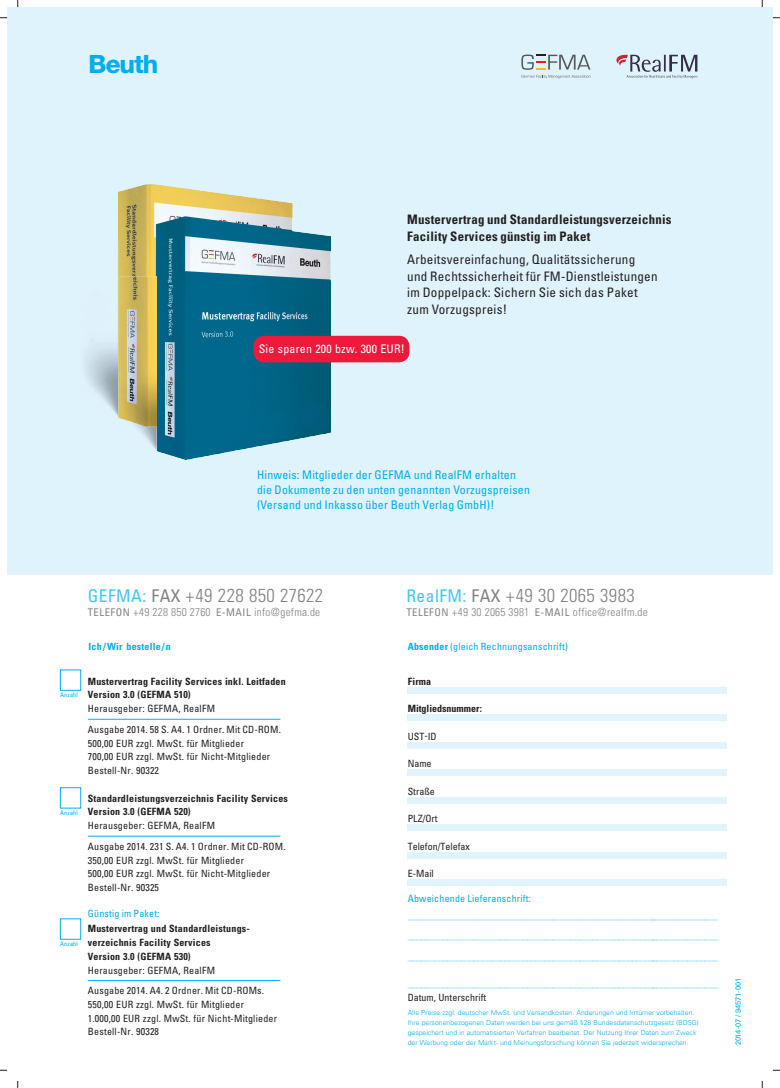
<style>
.page{position:relative;width:780px;height:1088px;background:#fff}
.page>*{position:absolute;margin:0;border:0;box-sizing:border-box;transform-origin:0 0}
.t1{font:900 25px "Univers Special";color:#00aeef}
.t2{font:300 condensed 18.75px "Univers";letter-spacing:.02em;color:#808285}
.t3{font:condensed 13.12px/16.6px "Univers";letter-spacing:.02em;color:#231f20}
.t4{font:700 condensed 13.12px/16.6px "Univers";letter-spacing:.02em;color:#231f20}
.t5{font:condensed 11.88px/15px "Univers";letter-spacing:.02em;color:#00aeef}
.t6{font:condensed 11.88px "Univers";letter-spacing:.02em;color:#fff}
.t7{font:300 condensed 11.25px "Univers";letter-spacing:.02em;color:#808285}
.t8{font:condensed 10px/13.8px "Univers";letter-spacing:.02em;color:#231f20}
.t9{font:700 condensed 10px/20.6px "Univers";color:#6bcff6;text-align:justify}
.t10{font:700 condensed 10px/13.8px "Univers";letter-spacing:.02em;color:#231f20}
.t11{font:condensed 10px "Univers";letter-spacing:.02em;color:#00aeef}
.t12{font:condensed 10px "Univers";color:#231f20}
.t13{font:700 condensed 10px "Univers";letter-spacing:.02em;color:#00aeef}
.t14{font:700 condensed 10px "Univers";color:#231f20}
.t15{font:7.5px "Univers";color:#00aeef}
.t16{font:300 6.88px/10px "Univers";color:#00aeef}
.t17{font:condensed 6.25px "Univers";letter-spacing:.02em;color:#00aeef}
.s1{font-weight:400;font-size:17.5px;color:#40c7f4}
.s2{font-weight:400;font-size:17.5px}
.s3{font-weight:400;font-size:10.62px}
.s4{font-weight:700}
</style>
<div class="page">
<div style="left:7px;top:7px;width:765px;height:567px;background:#dff3fc"></div>
<div style="left:407px;top:687px;width:319px;height:7px;background:#e1f4fc"></div>
<div style="left:407px;top:742px;width:319px;height:7px;background:#e1f4fc"></div>
<div style="left:407px;top:769px;width:319px;height:7px;background:#e1f4fc"></div>
<div style="left:407px;top:714px;width:319px;height:7px;background:#e1f4fc"></div>
<div style="left:407px;top:797px;width:319px;height:7px;background:#e1f4fc"></div>
<div style="left:407px;top:824px;width:319px;height:7px;background:#e1f4fc"></div>
<div style="left:407px;top:852px;width:319px;height:7px;background:#e1f4fc"></div>
<div style="left:407px;top:879px;width:319px;height:7px;background:#e1f4fc"></div>
<hr style="left:88px;top:719px;width:192px;height:1px;background:#00aeef">
<hr style="left:88px;top:836px;width:192px;height:1px;background:#00aeef">
<hr style="left:88px;top:980px;width:192px;height:1px;background:#00aeef">
<div style="left:60px;top:787px;width:21px;height:21px;border:1px solid #00aeef"></div>
<div style="left:60px;top:670px;width:21px;height:20px;border:1px solid #00aeef"></div>
<div style="left:60px;top:919px;width:21px;height:20px;border:1px solid #00aeef"></div>
<img style="left:118px;top:184px;width:213px;height:276px">
<img style="left:86px;top:242px;width:32px;height:174px">
<img style="left:118px;top:242px;width:1px;height:34px">
<img style="left:118px;top:451px;width:39px;height:5px">
<img style="left:118px;top:276px;width:39px;height:175px">
<svg style="left:616px;top:54px;width:81px;height:24px"></svg>
<svg style="left:521px;top:55px;width:69px;height:23px"></svg>
<div style="left:253px;top:336px;width:156px;height:26px;background:#ed1a3c;border-radius:11px"></div>
<svg style="left:0;top:17px;width:7px;height:2px"></svg>
<svg style="left:772px;top:17px;width:8px;height:2px"></svg>
<svg style="left:0;top:1069px;width:7px;height:2px"></svg>
<svg style="left:772px;top:1069px;width:8px;height:2px"></svg>
<svg style="left:17px;top:0;width:2px;height:7px"></svg>
<svg style="left:17px;top:1081px;width:2px;height:7px"></svg>
<svg style="left:761px;top:0;width:2px;height:7px"></svg>
<svg style="left:761px;top:1081px;width:2px;height:7px"></svg>
<h1 class="t1" style="left:89px;top:54px;width:72px">&lt;&gt;</h1>
<h3 class="t4" style="left:407px;top:212px;width:266px">Mustervertrag und Standard leistungs verzeich nis<br>Facility Services günstig im Paket</h3>
<h3 class="t3" style="left:407px;top:252px;width:252px">Arbeitsvereinfachung, Qualitätssicherung und Rechtssicherheit für FM-Dienstleistungen im Doppelpack: Sichern Sie sich das Paket zum Vorzugspreis!</h3>
<p class="t6" style="left:259px;top:344px;width:147px">Sie sparen 200 bzw. 300 EUR!</p>
<p class="t5" style="left:257px;top:468px;width:274px">Hinweis: Mitglieder der GEFMA und RealFM erhalten die Dokumente zu den unten genannten Vorzugspreisen (Versand und Inkasso über Beuth Verlag GmbH)!</p>
<h2 class="t2" style="left:88px;top:589px;width:237px"><span class="s1">GEFMA:</span> <span class="s2">FAX</span> +49 228 850 27622</h2>
<p class="t7" style="left:88px;top:608px;width:234px"><span class="s3">TELEFON</span> +49 228 850 2760 <span class="s3">E-MAIL</span> info@gefma.de</p>
<p class="t13" style="left:89px;top:643px;width:84px">Ich/Wir bestelle/n</p>
<p class="t17" style="left:60px;top:693px;width:19px">Anzahl</p>
<p class="t17" style="left:60px;top:810px;width:19px">Anzahl</p>
<p class="t17" style="left:60px;top:941px;width:19px">Anzahl</p>
<p class="t10" style="left:88px;top:675px;width:199px">Mustervertrag Facility Services inkl. Leitfaden<br>Version 3.0 (GEFMA 510)</p>
<p class="t8" style="left:88px;top:699px;width:194px;line-height:20.6px">Herausgeber: GEFMA, RealFM<br>Ausgabe 2014. 58 S. A4. 1 Ordner. Mit CD-ROM.</p>
<p class="t8" style="left:88px;top:737px;width:184px">500,00 EUR zzgl. MwSt. für Mitglieder<br>700,00 EUR zzgl. MwSt. für Nicht-Mitglieder<br>Bestell-Nr. 90322</p>
<p class="t10" style="left:88px;top:792px;width:201px">Standardleistungsverzeichnis Facility Services<br>Version 3.0 (GEFMA 520)</p>
<p class="t8" style="left:88px;top:816px;width:199px;line-height:20.6px">Herausgeber: GEFMA, RealFM<br>Ausgabe 2014. 231 S. A4. 1 Ordner. Mit CD-ROM.</p>
<p class="t8" style="left:88px;top:854px;width:184px">350,00 EUR zzgl. MwSt. für Mitglieder<br>500,00 EUR zzgl. MwSt. für Nicht-Mitglieder<br>Bestell-Nr. 90325</p>
<p class="t11" style="left:88px;top:909px;width:73px">Günstig im Paket:</p>
<p class="t10" style="left:88px;top:923px;width:163px">Mustervertrag und Standard leistungs&shy;verzeichnis Facility Services<br>Version 3.0 (GEFMA 530)</p>
<p class="t8" style="left:88px;top:960px;width:178px;line-height:20.6px">Herausgeber: GEFMA, RealFM<br>Ausgabe 2014. A4. 2 Ordner. Mit CD-ROMs.</p>
<p class="t8" style="left:88px;top:998px;width:191px">550,00 EUR zzgl. MwSt. für Mitglieder<br>1.000,00 EUR zzgl. MwSt. für Nicht-Mitglieder<br>Bestell-Nr. 90328</p>
<h2 class="t2" style="left:406px;top:589px;width:230px"><span class="s1">RealFM:</span> <span class="s2">FAX</span> +49 30 2065 3983</h2>
<p class="t7" style="left:406px;top:608px;width:243px"><span class="s3">TELEFON</span> +49 30 2065 3981 <span class="s3">E-MAIL</span> office@realfm.de</p>
<p class="t11" style="left:407px;top:643px;width:161px"><span class="s4">Absender</span> (gleich Rechnungsanschrift)</p>
<p class="t10" style="left:407px;top:675px;width:25px">Firma</p>
<p class="t14" style="left:407px;top:705px;width:76px">Mitgliedsnummer:</p>
<p class="t8" style="left:407px;top:730px;width:30px">UST-ID</p>
<p class="t8" style="left:407px;top:758px;width:25px">Name</p>
<p class="t8" style="left:407px;top:785px;width:29px">Straße</p>
<p class="t8" style="left:407px;top:813px;width:32px">PLZ/Ort</p>
<p class="t12" style="left:407px;top:842px;width:64px">Telefon/Telefax</p>
<p class="t8" style="left:407px;top:868px;width:28px">E-Mail</p>
<p class="t11" style="left:407px;top:894px;width:125px">Abweichende Lieferanschrift:</p>
<p class="t9" style="left:407px;top:906px;width:312px">___ ______ ______ ______ ______ ______ ______ ___ ______ ___ ______ _____ ______ ___ ___ ______ ______ ______ ______ ______ ______ ___ ______ ___ ______ _____ ______ ___ ___ ______ ______ ______ ______ ______ ______ ___ ______ ___ ______ _____ ______ ___</p>
<p class="t9" style="left:407px;top:974px;width:312px">___ ______ ______ ______ ______ ______ ______ ___ ______ ___ ______ _____ ______ ___</p>
<p class="t12" style="left:407px;top:994px;width:80px">Datum, Unterschrift</p>
<p class="t16" style="left:407px;top:1008px;width:292px">Alle Preise zzgl. deutscher MwSt. und Versandkosten. Änderungen und Irrtümer vorbehalten.<br>Ihre personenbezogenen Daten werden bei uns gemäß §28 Bundes datenschutzgesetz (BDSG) gespeichert und in automatisierten Verfahren bearbeitet. Der Nutzung Ihrer Daten zum Zweck der Werbung oder der Markt- und Meinungs forschung können Sie jederzeit widersprechen.</p>
<p class="t15" style="left:735px;top:1045px;width:69px;rotate:-90deg">2014-07 / 94571-001</p>
</div>
